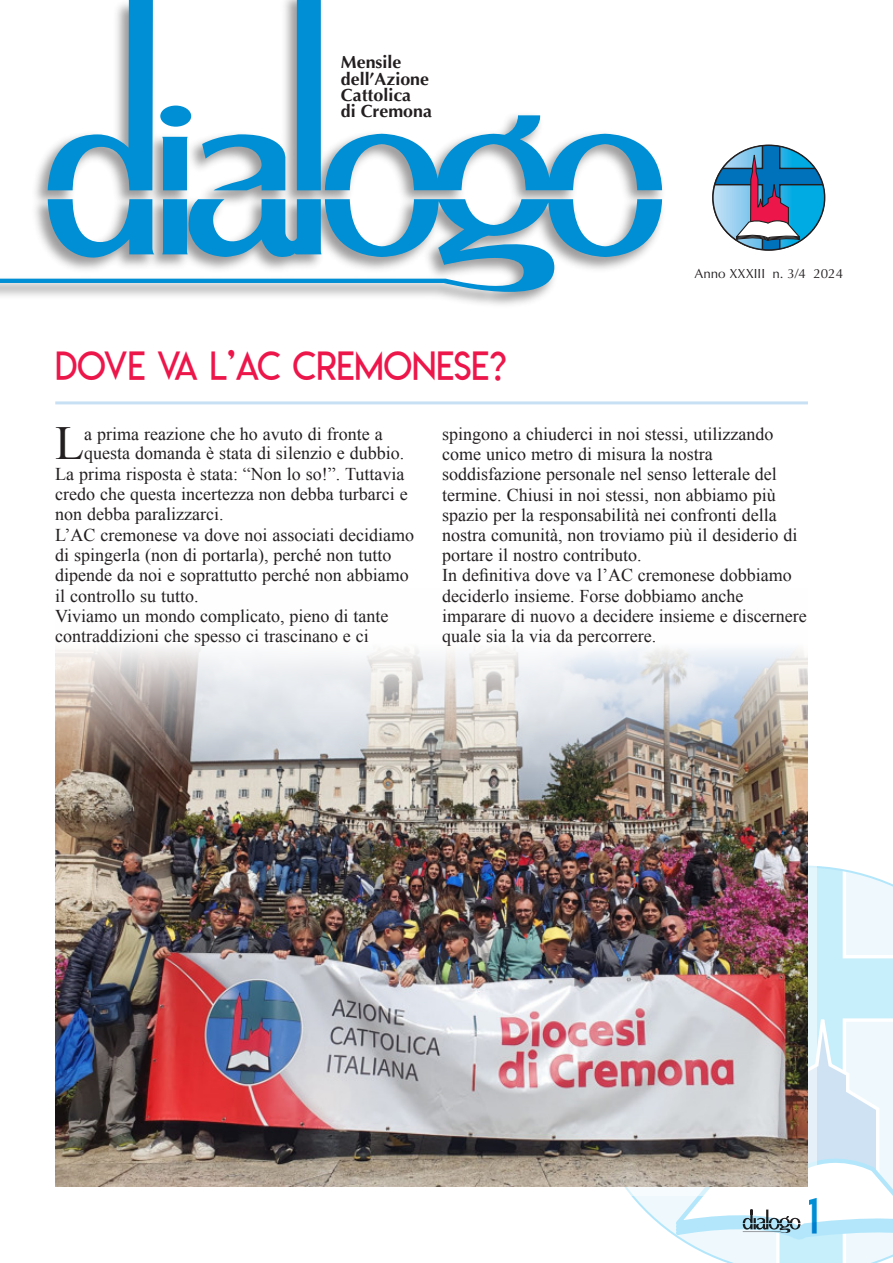
<style>
.page{position:relative;width:893px;height:1263px;background:#fff}
.page>*{position:absolute;margin:0;border:0;box-sizing:border-box;transform-origin:0 0}
.t1{font:48px "Lemon Milklight";color:#008fd5}
.t2{font:47.4px "Times New Roman";color:#231f20}
.t3{font:39px "Lemon Milklight";letter-spacing:.005em;color:#ed164b;scale:.93 1}
.t4{font:18px/20.2px "Times New Roman";color:#231f20}
.t5{font:700 17.55px/16.2px "Optima";color:#231f20}
.t6{font:13.2px "Optima";color:#231f20}
</style>
<div class="page">
<svg style="left:631px;top:866px;width:262px;height:397px"></svg>
<svg style="left:0;top:0;width:662px;height:305px"></svg>
<svg style="left:713px;top:145px;width:112px;height:105px"></svg>
<svg style="left:672px;top:905px;width:221px;height:337px"></svg>
<hr style="left:55px;top:401px;width:753px;height:3px;background:#c7e0f3">
<img style="left:55px;top:647px;width:753px;height:539px">
<p class="t5" style="left:341px;top:54px;width:93px">Mensile dell’Azione<br>Cattolica<br>di Cremona</p>
<h3 class="t3" style="left:55px;top:350px;width:488px">DOVE VA L’AC CREMONESE?</h3>
<p class="t6" style="left:694px;top:268px;width:150px">Anno XXXIII n. 3/4 2024</p>
<h2 class="t2" style="left:55px;top:426px;width:30px">L</h2>
<p class="t4" style="left:84px;top:425px;width:300px">a prima reazione che ho avuto di fronte a</p>
<p class="t4" style="left:84px;top:445px;width:322px">questa domanda è stata di silenzio e dubbio.</p>
<p class="t4" style="left:55px;top:465px;width:351px">La prima risposta è stata: “Non lo so!”. Tuttavia</p>
<p class="t4" style="left:55px;top:485px;width:354px">credo che questa incertezza non debba turbarci e</p>
<p class="t4" style="left:55px;top:506px;width:170px">non debba paralizzarci.</p>
<p class="t4" style="left:55px;top:526px;width:360px">L’AC cremonese va dove noi associati decidiamo</p>
<p class="t4" style="left:55px;top:546px;width:338px">di spingerla (non di portarla), perché non tutto</p>
<p class="t4" style="left:55px;top:567px;width:355px">dipende da noi e soprattutto perché non abbiamo</p>
<p class="t4" style="left:55px;top:587px;width:145px">il controllo su tutto.</p>
<p class="t4" style="left:55px;top:607px;width:335px">Viviamo un mondo complicato, pieno di tante</p>
<p class="t4" style="left:55px;top:628px;width:315px">contraddizioni che spesso ci trascinano e ci</p>
<p class="t4" style="left:442px;top:425px;width:366px">spingono a chiuderci in noi stessi, utilizzando come unico metro di misura la nostra soddisfazione personale nel senso letterale del termine. Chiusi in noi stessi, non abbiamo più spazio per la responsabilità nei confronti della nostra comunità, non troviamo più il desiderio di portare il nostro contributo.<br>In definitiva dove va l’AC cremonese dobbiamo deciderlo insieme. Forse dobbiamo anche imparare di nuovo a decidere insieme e discernere quale sia la via da percorrere.</p>
<h1 class="t1" style="left:808px;top:1196px;width:13px">1</h1>
</div>
